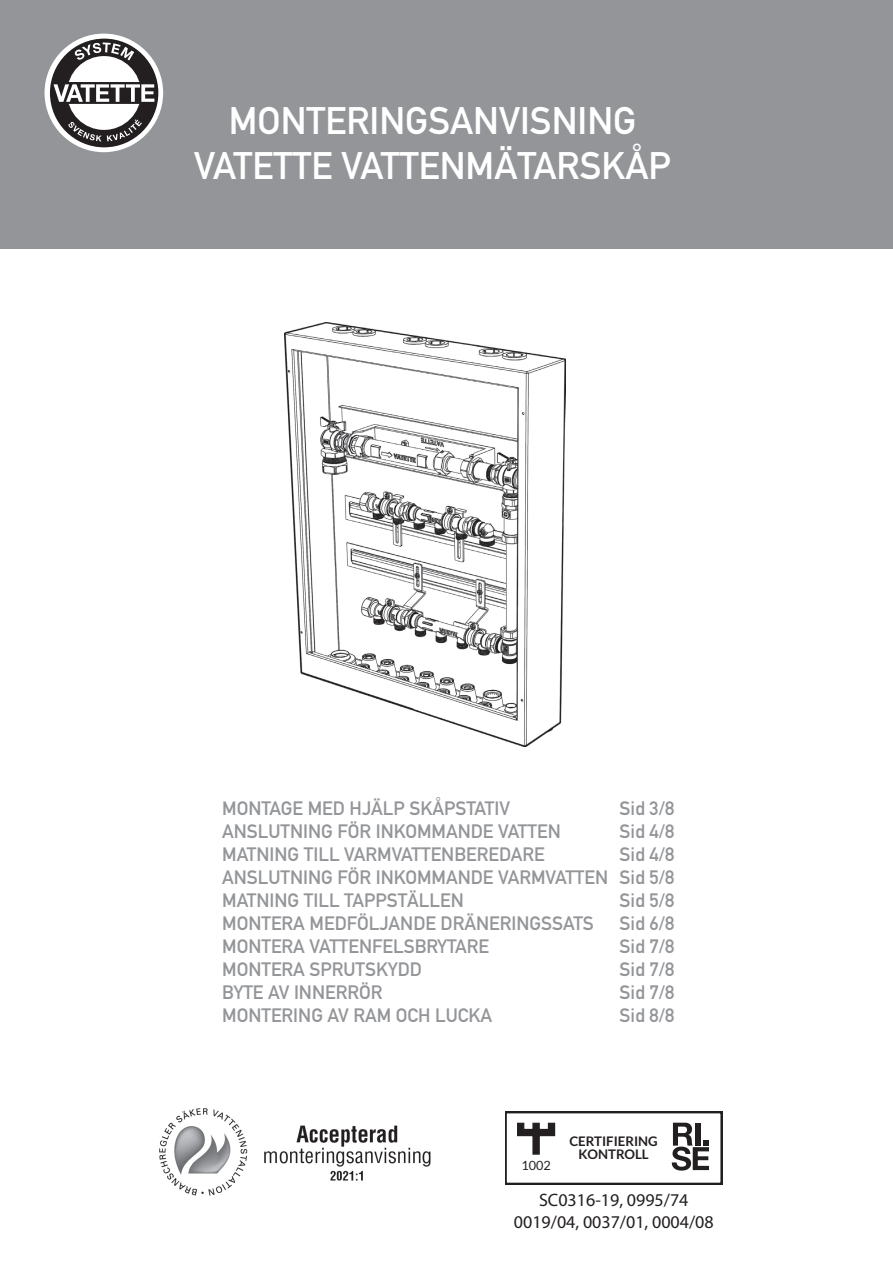
<style>
.page{position:relative;width:893px;height:1263px;background:#fff}
.page>*{position:absolute;margin:0;border:0;box-sizing:border-box;transform-origin:0 0}
.t1{font:37.8px/45.5px "DIN Mittelschrift";color:#fff;text-align:center}
.t2{font:19.2px/23px "DIN Mittelschrift";color:#939598;text-align:justify}
.t3{font:18px/21.6px "Myriad Pro";color:#231f20;text-align:center}
.t4{font:700 13.2px/12.1px "Lato";color:#231f20;text-align:center}
.t5{font:12.75px "Lato";color:#231f20}
</style>
<div class="page">
<img style="left:159px;top:1108px;width:272px;height:88px">
<div style="left:0;top:0;width:893px;height:249px;background:#939598"></div>
<svg style="left:45px;top:34px;width:118px;height:118px;background:#f3f3f3"></svg>
<img style="left:285px;top:323px;width:281px;height:424px">
<svg style="left:505px;top:1112px;width:217px;height:72px"></svg>
<div style="left:50px;top:39px;width:108px;height:108px;background:#231f20;border-radius:50%"></div>
<div style="left:67px;top:56px;width:74px;height:74px;background:#fff;border-radius:50%"></div>
<svg style="left:54px;top:82px;width:100px;height:22px"></svg>
<svg style="left:74px;top:42px;width:60px;height:18px"></svg>
<svg style="left:68px;top:119px;width:74px;height:22px"></svg>
<h1 class="t1" style="left:194px;top:98px;width:478px">MONTERINGSANVISNING<br>VATETTE VATTENMÄTARSKÅP</h1>
<p class="t2" style="left:222px;top:797px;width:289px">MONTAGE MED HJÄLP SKÅPSTATIV</p>
<p class="t2" style="left:619px;top:797px;width:56px">Sid 3/8</p>
<p class="t2" style="left:222px;top:820px;width:340px">ANSLUTNING FÖR INKOMMANDE VATTEN</p>
<p class="t2" style="left:619px;top:820px;width:56px">Sid 4/8</p>
<p class="t2" style="left:222px;top:843px;width:324px">MATNING TILL VARMVATTENBEREDARE</p>
<p class="t2" style="left:222px;top:843px;width:454px;text-indent:397px">Sid 4/8<br>ANSLUTNING FÖR INKOMMANDE VARMVATTEN Sid 5/8<br>MATNING TILL TAPPSTÄLLEN</p>
<p class="t2" style="left:619px;top:889px;width:56px">Sid 5/8</p>
<p class="t2" style="left:222px;top:912px;width:373px">MONTERA MEDFÖLJANDE DRÄNERINGSSATS</p>
<p class="t2" style="left:619px;top:912px;width:56px">Sid 6/8</p>
<p class="t2" style="left:222px;top:935px;width:269px">MONTERA VATTENFELSBRYTARE</p>
<p class="t2" style="left:619px;top:935px;width:56px">Sid 7/8</p>
<p class="t2" style="left:222px;top:958px;width:201px">MONTERA SPRUTSKYDD</p>
<p class="t2" style="left:619px;top:958px;width:56px">Sid 7/8</p>
<p class="t2" style="left:222px;top:981px;width:162px">BYTE AV INNERRÖR</p>
<p class="t2" style="left:619px;top:981px;width:56px">Sid 7/8</p>
<p class="t2" style="left:222px;top:1004px;width:272px">MONTERING AV RAM OCH LUCKA</p>
<p class="t2" style="left:619px;top:1004px;width:56px">Sid 8/8</p>
<p class="t4" style="left:569px;top:1135px;width:90px">CERTIFIERING<br>KONTROLL</p>
<p class="t3" style="left:514px;top:1189px;width:201px">SC0316-19, 0995/74<br>0019/04, 0037/01, 0004/08</p>
<p class="t5" style="left:521px;top:1158px;width:31px">1002</p>
</div>
